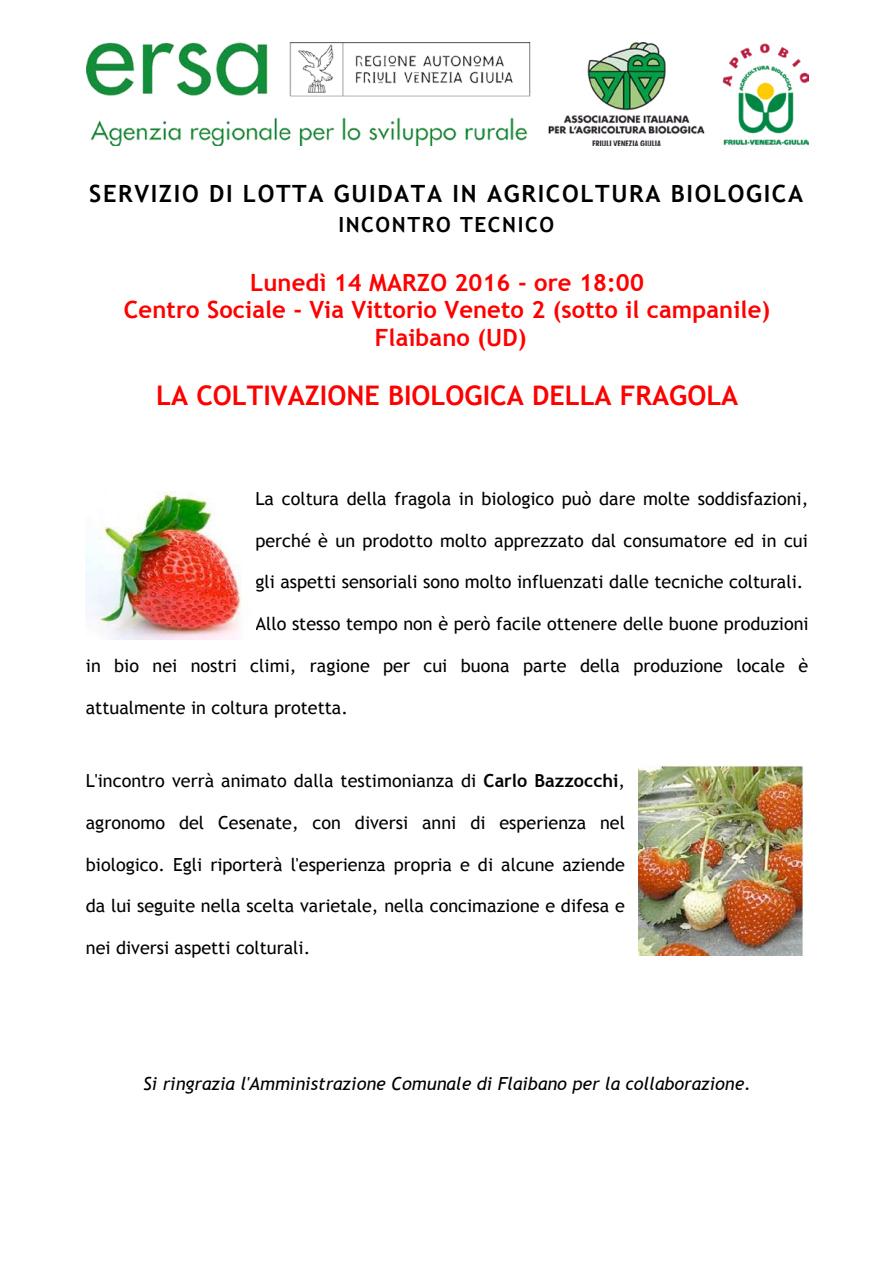
<style>
.page{position:relative;width:893px;height:1263px;background:#fff}
.page>*{position:absolute;margin:0;border:0;box-sizing:border-box;transform-origin:0 0}
.t1{font:700 27px "Trebuchet MS";color:#f00}
.t2{font:700 23.7px/27.8px "Trebuchet MS";letter-spacing:.005em;color:#f00;text-align:center}
.t3{font:700 23.7px "Trebuchet MS";letter-spacing:.07em;color:#000}
.t4{font:700 20.85px "Trebuchet MS";letter-spacing:.075em;color:#000}
.t5{font:18px "Trebuchet MS";color:#000}
.t6{font:italic 18px "Trebuchet MS";color:#000}
.s1{font-weight:700}
</style>
<div class="page">
<img style="left:86px;top:43px;width:722px;height:102px">
<img style="left:86px;top:491px;width:156px;height:148px">
<img style="left:639px;top:765px;width:164px;height:191px">
<h2 class="t3" style="left:89px;top:179px;width:715px">SERVIZIO DI LOTTA GUIDATA IN AGRICOLTURA BIOLOGICA</h2>
<p class="t4" style="left:338px;top:211px;width:217px">INCONTRO TECNICO</p>
<h2 class="t2" style="left:124px;top:268px;width:648px">Lunedì 14 MARZO 2016 - ore 18:00<br>Centro Sociale - Via Vittorio Veneto 2 (sotto il campanile)<br>Flaibano (UD)</h2>
<h1 class="t1" style="left:156px;top:378px;width:584px">LA COLTIVAZIONE BIOLOGICA DELLA FRAGOLA</h1>
<p class="t5" style="left:255px;top:488px;width:554px">La coltura della fragola in biologico può dare molte soddisfazioni,</p>
<p class="t5" style="left:255px;top:530px;width:554px">perché è un prodotto molto apprezzato dal consumatore ed in cui</p>
<p class="t5" style="left:255px;top:571px;width:549px">gli aspetti sensoriali sono molto influenzati dalle tecniche colturali.</p>
<p class="t5" style="left:255px;top:613px;width:555px">Allo stesso tempo non è però facile ottenere delle buone produzioni</p>
<p class="t5" style="left:86px;top:655px;width:724px">in bio nei nostri climi, ragione per cui buona parte della produzione locale è</p>
<p class="t5" style="left:86px;top:697px;width:264px">attualmente in coltura protetta.</p>
<p class="t5" style="left:86px;top:770px;width:541px">L'incontro verrà animato dalla testimonianza di <span class="s1">Carlo Bazzocchi</span>,</p>
<p class="t5" style="left:86px;top:812px;width:541px">agronomo del Cesenate, con diversi anni di esperienza nel</p>
<p class="t5" style="left:86px;top:854px;width:541px">biologico. Egli riporterà l'esperienza propria e di alcune aziende</p>
<p class="t5" style="left:86px;top:895px;width:540px">da lui seguite nella scelta varietale, nella concimazione e difesa e</p>
<p class="t5" style="left:86px;top:937px;width:226px">nei diversi aspetti colturali.</p>
<p class="t6" style="left:143px;top:1073px;width:609px">Si ringrazia l'Amministrazione Comunale di Flaibano per la collaborazione.</p>
</div>
